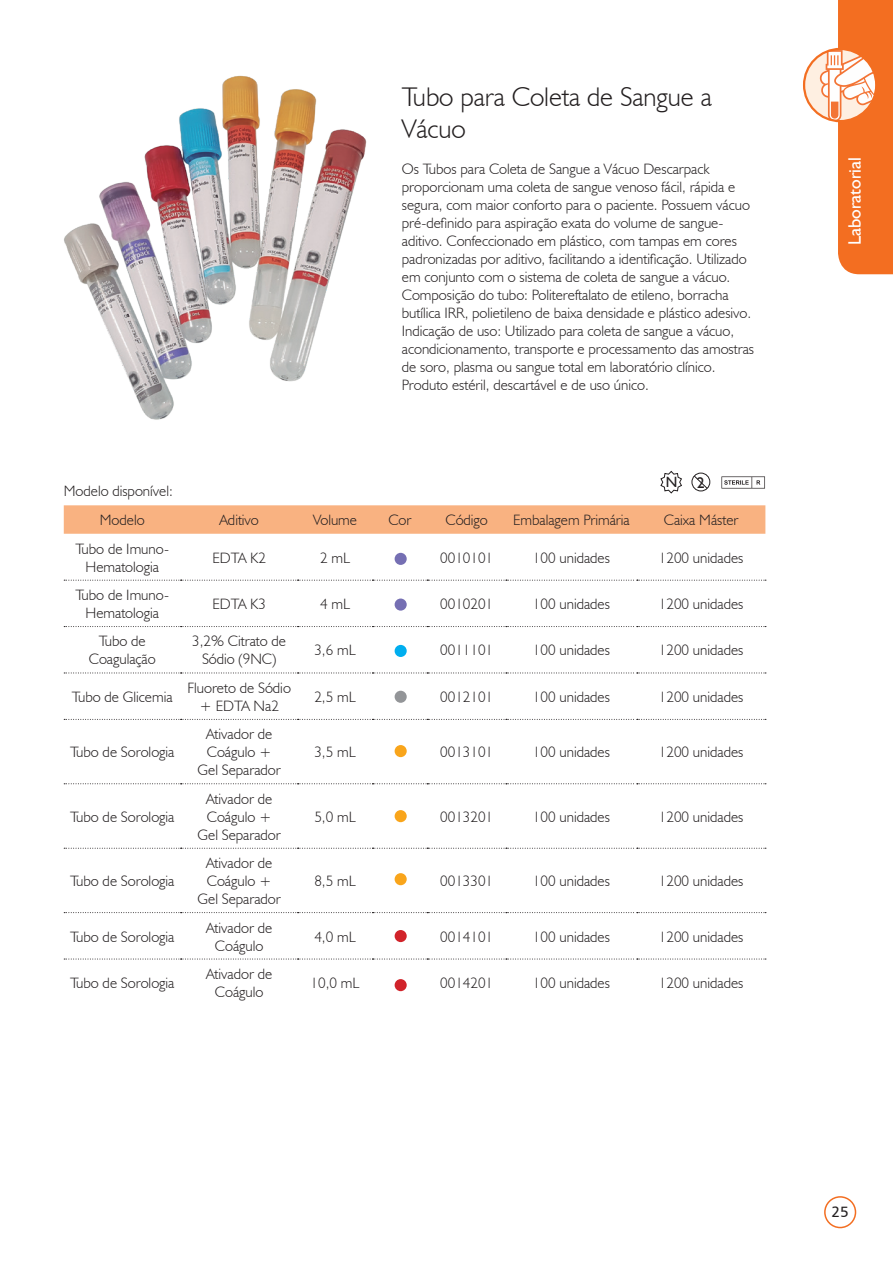
<style>
.page{position:relative;width:893px;height:1263px;background:#fff}
.page>*{position:absolute;margin:0;border:0;box-sizing:border-box;transform-origin:0 0}
.titulos{font:300 27px/32.4px "Humanist 521 BT";color:#231f20}
.t1{font:18px "Humanist 521 BT";letter-spacing:-.005em;color:#fff}
.t2{font:15.6px "Humanist 521 BT";color:#231f20}
.t3{font:300 15px/18px "Humanist 521 BT";color:#231f20;text-align:center}
.t4{font:15px "Humanist 521 BT";color:#231f20}
.t5{font:15px "Humanist 777 BT Roman B";color:#231f20}
.s1{font-size:15.6px}
</style>
<div class="page">
<div style="left:64px;top:505px;width:701px;height:29px;background:#f9b281"></div>
<svg style="left:64px;top:580px;width:702px;height:1px"></svg>
<svg style="left:64px;top:626px;width:702px;height:1px"></svg>
<svg style="left:64px;top:673px;width:702px;height:1px"></svg>
<svg style="left:64px;top:719px;width:702px;height:1px"></svg>
<svg style="left:64px;top:783px;width:702px;height:1px"></svg>
<svg style="left:64px;top:848px;width:702px;height:1px"></svg>
<svg style="left:64px;top:912px;width:702px;height:1px"></svg>
<svg style="left:64px;top:959px;width:702px;height:1px"></svg>
<div style="left:395px;top:553px;width:12px;height:12px;background:#756fb3;border-radius:50%"></div>
<div style="left:395px;top:598px;width:12px;height:13px;background:#756fb3;border-radius:50%"></div>
<div style="left:395px;top:645px;width:12px;height:12px;background:#00aeef;border-radius:50%"></div>
<div style="left:395px;top:691px;width:12px;height:12px;background:#939598;border-radius:50%"></div>
<div style="left:395px;top:745px;width:12px;height:12px;background:#f9a51b;border-radius:50%"></div>
<div style="left:395px;top:810px;width:12px;height:12px;background:#f9a51b;border-radius:50%"></div>
<div style="left:395px;top:873px;width:12px;height:12px;background:#f9a51b;border-radius:50%"></div>
<div style="left:395px;top:930px;width:12px;height:12px;background:#d1232a;border-radius:50%"></div>
<div style="left:395px;top:979px;width:12px;height:12px;background:#d1232a;border-radius:50%"></div>
<svg style="left:721px;top:476px;width:44px;height:12px"></svg>
<div style="left:691px;top:473px;width:19px;height:18px;border:1px solid #231f20;border-radius:50%"></div>
<svg style="left:693px;top:475px;width:15px;height:15px"></svg>
<svg style="left:660px;top:470px;width:22px;height:23px"></svg>
<img style="left:64px;top:75px;width:303px;height:345px">
<div style="left:824px;top:1196px;width:32px;height:32px;border:2px solid #f36e21;border-radius:50%"></div>
<svg style="left:804px;top:0;width:89px;height:274px"></svg>
<div style="left:803px;top:48px;width:74px;height:74px;border:2px solid #f36e21;border-radius:50%"></div>
<p class="t3" style="left:64px;top:482px;width:111px">Modelo disponível:</p>
<p class="titulos" style="left:402px;top:80px;width:311px">Tubo para Coleta de Sangue a<br>Vácuo</p>
<p class="t3" style="left:402px;top:160px;width:350px;text-align:left">Os Tubos para Coleta de Sangue a Vácuo Descarpack proporcionam uma coleta de sangue venoso fácil, rápida e segura, com maior conforto para o paciente. Possuem vácuo pré-definido para aspiração exata do volume de sangue&shy;aditivo. Confeccionado em plástico, com tampas em cores padronizadas por aditivo, facilitando a identificação. Utilizado em conjunto com o sistema de coleta de sangue a vácuo.</p>
<p class="t3" style="left:402px;top:286px;width:351px;text-align:left">Composição do tubo: Politereftalato de etileno, borracha butílica IRR, polietileno de baixa densidade e plástico adesivo.</p>
<p class="t3" style="left:402px;top:322px;width:354px;text-align:left">Indicação de uso: Utilizado para coleta de sangue a vácuo, acondicionamento, transporte e processamento das amostras de soro, plasma ou sangue total em laboratório clínico.</p>
<p class="t3" style="left:402px;top:376px;width:248px">Produto estéril, descartável e de uso único.</p>
<p class="t2" style="left:697px;top:473px;width:9px">2</p>
<p class="t4" style="left:670px;top:473px;width:13px">N</p>
<p class="t2" style="left:693px;top:473px;width:9px">2</p>
<p class="t4" style="left:666px;top:473px;width:13px">N</p>
<p class="t4" style="left:674px;top:473px;width:36px">N <span class="s1">2</span></p>
<p class="t3" style="left:100px;top:511px;width:46px">Modelo</p>
<p class="t3" style="left:219px;top:511px;width:41px">Aditivo</p>
<p class="t3" style="left:313px;top:511px;width:45px">Volume</p>
<p class="t3" style="left:388px;top:511px;width:25px">Cor</p>
<p class="t3" style="left:445px;top:511px;width:44px">Código</p>
<p class="t3" style="left:513px;top:511px;width:118px">Embalagem Primária</p>
<p class="t3" style="left:664px;top:511px;width:76px">Caixa Máster</p>
<p class="t3" style="left:75px;top:539px;width:95px">Tubo de Imuno-<br>Hematologia</p>
<p class="t3" style="left:212px;top:548px;width:55px">EDTA K2</p>
<p class="t3" style="left:320px;top:548px;width:32px">2 mL</p>
<p class="t3" style="left:440px;top:548px;width:55px">0010101</p>
<p class="t3" style="left:533px;top:548px;width:78px">100 unidades</p>
<p class="t3" style="left:659px;top:548px;width:86px">1200 unidades</p>
<p class="t3" style="left:75px;top:586px;width:95px">Tubo de Imuno-<br>Hematologia</p>
<p class="t3" style="left:212px;top:595px;width:55px">EDTA K3</p>
<p class="t3" style="left:320px;top:595px;width:32px">4 mL</p>
<p class="t3" style="left:440px;top:595px;width:55px">0010201</p>
<p class="t3" style="left:533px;top:595px;width:78px">100 unidades</p>
<p class="t3" style="left:659px;top:595px;width:86px">1200 unidades</p>
<p class="t3" style="left:89px;top:632px;width:68px">Tubo de<br>Coagulação</p>
<p class="t3" style="left:192px;top:632px;width:95px">3,2% Citrato de<br>Sódio (9NC)</p>
<p class="t3" style="left:314px;top:641px;width:43px">3,6 mL</p>
<p class="t3" style="left:440px;top:641px;width:55px">0011101</p>
<p class="t3" style="left:533px;top:641px;width:78px">100 unidades</p>
<p class="t3" style="left:659px;top:641px;width:86px">1200 unidades</p>
<p class="t3" style="left:72px;top:687px;width:102px">Tubo de Glicemia</p>
<p class="t3" style="left:187px;top:678px;width:105px">Fluoreto de Sódio + EDTA Na2</p>
<p class="t3" style="left:314px;top:687px;width:43px">2,5 mL</p>
<p class="t3" style="left:440px;top:687px;width:55px">0012101</p>
<p class="t3" style="left:533px;top:687px;width:78px">100 unidades</p>
<p class="t3" style="left:659px;top:687px;width:86px">1200 unidades</p>
<p class="t3" style="left:70px;top:743px;width:106px">Tubo de Sorologia</p>
<p class="t3" style="left:206px;top:725px;width:68px;text-align:left">Ativador de<br>Coágulo +</p>
<p class="t3" style="left:197px;top:761px;width:85px">Gel Separador</p>
<p class="t3" style="left:314px;top:743px;width:43px">3,5 mL</p>
<p class="t3" style="left:440px;top:743px;width:55px">0013101</p>
<p class="t3" style="left:533px;top:743px;width:78px">100 unidades</p>
<p class="t3" style="left:659px;top:743px;width:86px">1200 unidades</p>
<p class="t3" style="left:70px;top:807px;width:106px">Tubo de Sorologia</p>
<p class="t3" style="left:70px;top:872px;width:106px">Tubo de Sorologia</p>
<p class="t3" style="left:206px;top:789px;width:68px;text-align:left">Ativador de<br>Coágulo +</p>
<p class="t3" style="left:197px;top:825px;width:85px">Gel Separador</p>
<p class="t3" style="left:206px;top:854px;width:68px;text-align:left">Ativador de<br>Coágulo +</p>
<p class="t3" style="left:197px;top:890px;width:85px">Gel Separador</p>
<p class="t3" style="left:314px;top:807px;width:43px">5,0 mL</p>
<p class="t3" style="left:440px;top:807px;width:55px">0013201</p>
<p class="t3" style="left:533px;top:807px;width:78px">100 unidades</p>
<p class="t3" style="left:659px;top:807px;width:86px">1200 unidades</p>
<p class="t3" style="left:314px;top:872px;width:43px">8,5 mL</p>
<p class="t3" style="left:440px;top:872px;width:55px">0013301</p>
<p class="t3" style="left:533px;top:872px;width:78px">100 unidades</p>
<p class="t3" style="left:659px;top:872px;width:86px">1200 unidades</p>
<p class="t3" style="left:70px;top:927px;width:106px">Tubo de Sorologia</p>
<p class="t3" style="left:206px;top:918px;width:68px">Ativador de<br>Coágulo</p>
<p class="t3" style="left:314px;top:927px;width:43px">4,0 mL</p>
<p class="t3" style="left:440px;top:927px;width:55px">0014101</p>
<p class="t3" style="left:533px;top:927px;width:78px">100 unidades</p>
<p class="t3" style="left:659px;top:927px;width:86px">1200 unidades</p>
<p class="t3" style="left:70px;top:973px;width:106px">Tubo de Sorologia</p>
<p class="t3" style="left:206px;top:964px;width:68px">Ativador de<br>Coágulo</p>
<p class="t3" style="left:311px;top:973px;width:50px">10,0 mL</p>
<p class="t3" style="left:440px;top:973px;width:55px">0014201</p>
<p class="t3" style="left:533px;top:973px;width:78px">100 unidades</p>
<p class="t3" style="left:659px;top:973px;width:86px">1200 unidades</p>
<p class="t1" style="left:844px;top:245px;width:89px;rotate:-90deg">Laboratorial</p>
<p class="t5" style="left:832px;top:1202px;width:19px">25</p>
</div>
